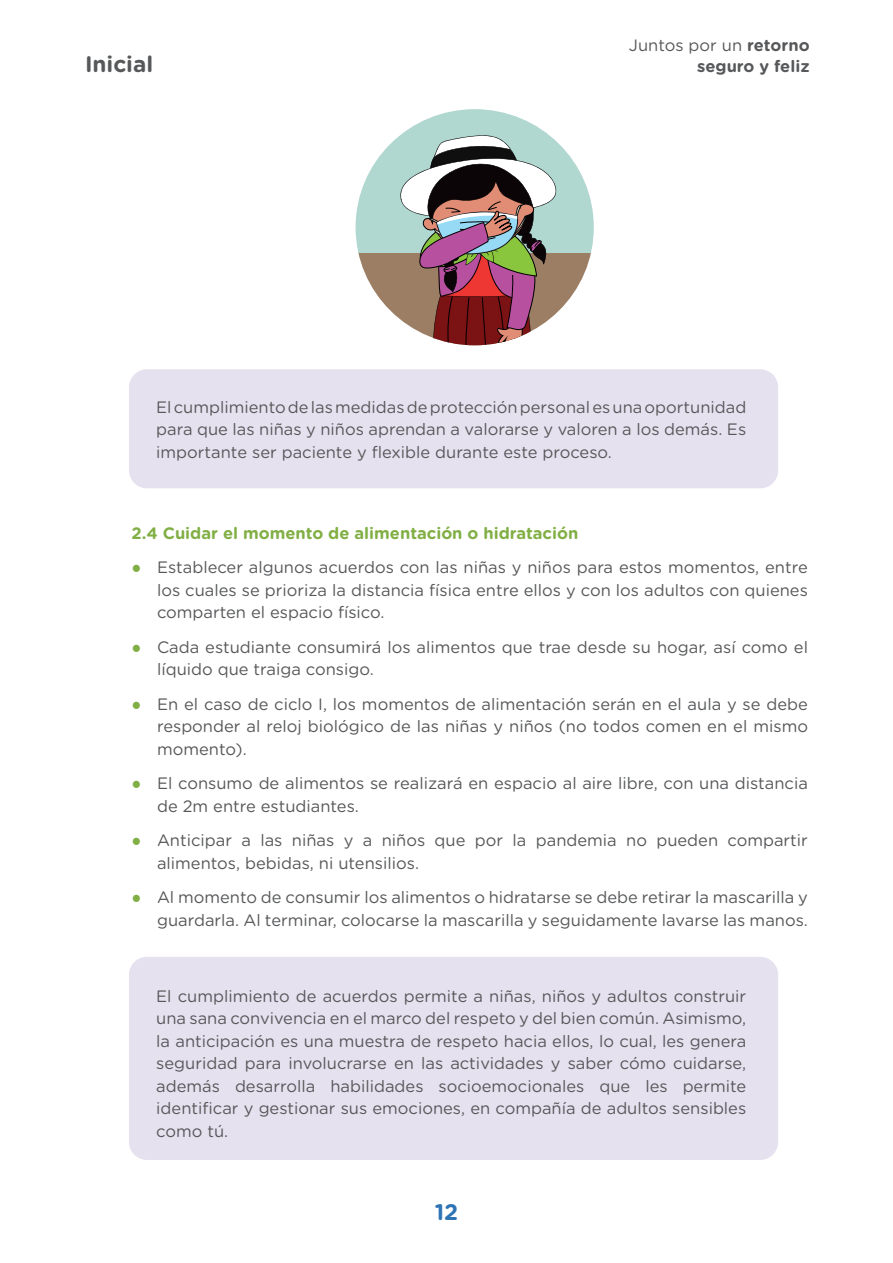
<style>
.page{position:relative;width:893px;height:1263px;background:#fff}
.page>*{position:absolute;margin:0;border:0;box-sizing:border-box;transform-origin:0 0}
.t1{font:700 22.5px "Gotham Rounded";color:#57585a}
.t2{font:700 22.5px "Gotham Rounded";color:#2e74b5}
.Cuerpo_de_Texto_just{font:16.5px/22.5px "Gotham Rounded";color:#57585a;text-align:justify}
.Cuerpo_de_Texto_just-2{font:700 16.5px "Gotham Rounded";color:#81af45}
.t3{font:700 16.5px "Gotham Rounded";color:#57585a}
.s1{font-weight:700}
.s2{font-family:"Calibri";font-weight:700;color:#81af45}
</style>
<div class="page">
<svg style="left:358px;top:253px;width:233px;height:63px;fill:#9c7e64"></svg>
<svg style="left:356px;top:109px;width:238px;height:144px;fill:#b1d7d1"></svg>
<svg style="left:396px;top:135px;width:162px;height:210px;background:#99817f"></svg>
<div style="left:129px;top:369px;width:649px;height:119px;background:#e6e1ef;border-radius:18px"></div>
<div style="left:129px;top:957px;width:649px;height:203px;background:#e6e1ef;border-radius:18px"></div>
<p class="Cuerpo_de_Texto_just" style="left:629px;top:33px;width:182px">Juntos por un <span class="s1">retorno</span></p>
<h1 class="t1" style="left:85px;top:48px;width:70px">Inicial</h1>
<p class="t3" style="left:697px;top:54px;width:114px">seguro y feliz</p>
<p class="Cuerpo_de_Texto_just" style="left:156px;top:395px;width:592px">El cumplimiento de las medidas de protección personal es una oportunidad para que las niñas y niños aprendan a valorarse y valoren a los demás. Es importante ser paciente y flexible durante este proceso.</p>
<p class="Cuerpo_de_Texto_just-2" style="left:132px;top:521px;width:448px">2.4 Cuidar el momento de alimentación o hidratación</p>
<p class="Cuerpo_de_Texto_just" style="left:157px;top:555px;width:652px;text-indent:-26px"><span class="s2">●</span> Establecer algunos acuerdos con las niñas y niños para estos momentos, entre los cuales se prioriza la distancia física entre ellos y con los adultos con quienes comparten el espacio físico.</p>
<p class="Cuerpo_de_Texto_just" style="left:157px;top:635px;width:652px;text-indent:-26px"><span class="s2">●</span> Cada estudiante consumirá los alimentos que trae desde su hogar, así como el líquido que traiga consigo.</p>
<p class="Cuerpo_de_Texto_just" style="left:157px;top:692px;width:652px;text-indent:-26px"><span class="s2">●</span> En el caso de ciclo I, los momentos de alimentación serán en el aula y se debe responder al reloj biológico de las niñas y niños (no todos comen en el mismo momento).</p>
<p class="Cuerpo_de_Texto_just" style="left:157px;top:771px;width:652px;text-indent:-26px"><span class="s2">●</span> El consumo de alimentos se realizará en espacio al aire libre, con una distancia de 2m entre estudiantes.</p>
<p class="Cuerpo_de_Texto_just" style="left:157px;top:828px;width:652px;text-indent:-26px"><span class="s2">●</span> Anticipar a las niñas y a niños que por la pandemia no pueden compartir alimentos, bebidas, ni utensilios.</p>
<p class="Cuerpo_de_Texto_just" style="left:132px;top:885px;width:678px;text-align:right"><span class="s2">●</span> Al momento de consumir los alimentos o hidratarse se debe retirar la mascarilla y guardarla. Al terminar, colocarse la mascarilla y seguidamente lavarse las manos.</p>
<p class="Cuerpo_de_Texto_just" style="left:156px;top:984px;width:592px">El cumplimiento de acuerdos permite a niñas, niños y adultos construir una sana convivencia en el marco del respeto y del bien común. Asimismo, la anticipación es una muestra de respeto hacia ellos, lo cual, les genera seguridad para involucrarse en las actividades y saber cómo cuidarse, además desarrolla habilidades socioemocionales que les permite identificar y gestionar sus emociones, en compañía de adultos sensibles como tú.</p>
<h1 class="t2" style="left:435px;top:1195px;width:25px">12</h1>
</div>
